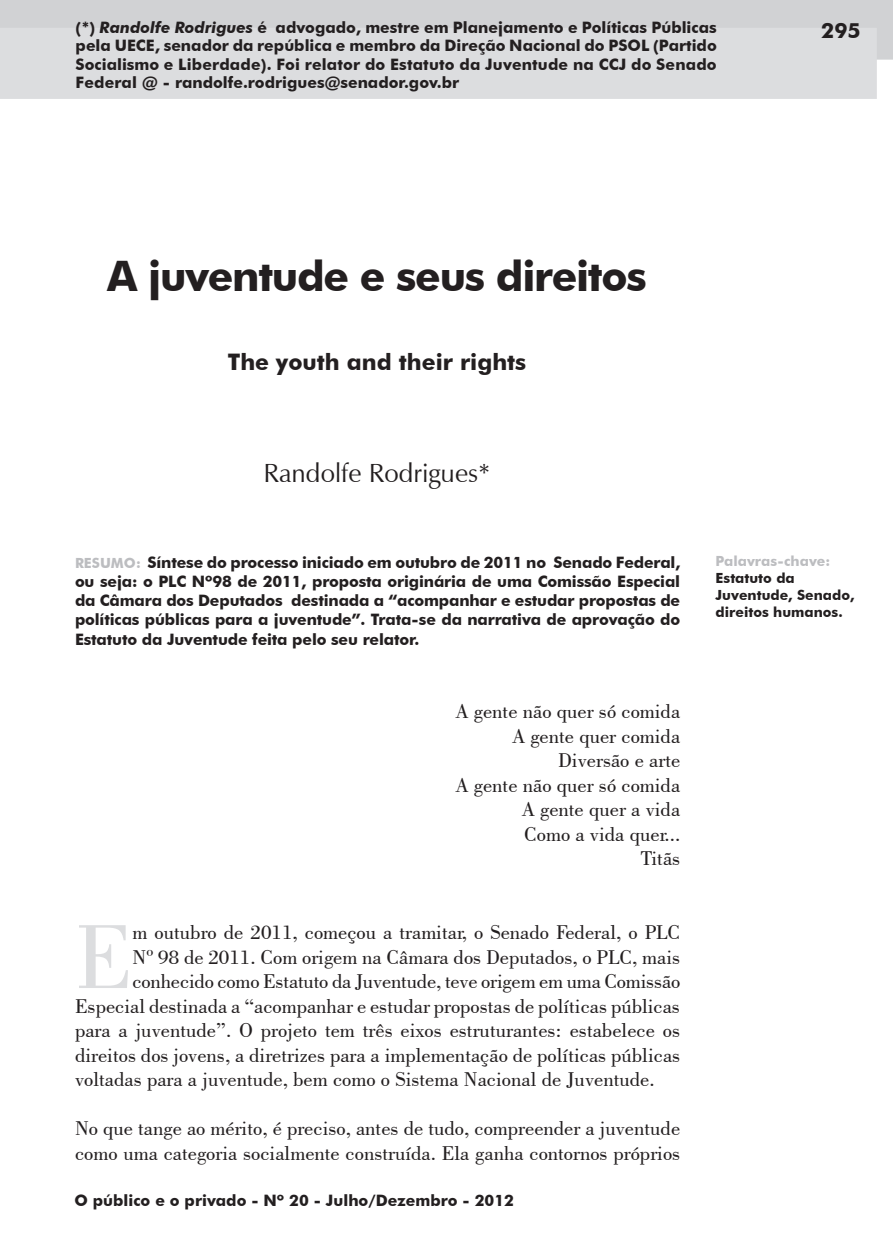
<style>
.page{position:relative;width:893px;height:1244px;background:#fff}
.page>*{position:absolute;margin:0;border:0;box-sizing:border-box;transform-origin:0 0}
.footnote_text{font:95.55px "Bodoni BT";color:#dcdddf}
.Body_Text_2{font:700 42px "Futura BT";letter-spacing:-.03em;color:#231f20}
.heading_1{font:26.25px "Zapf Humanist 601 BT";color:#231f20}
.heading_1-2{font:700 22.75px "Futura BT";color:#231f20}
.footnote_text-2{font:21px/24.5px "Bodoni BT";color:#231f20}
.t1{font:700 21px "Futura BT";color:#231f20}
.Body_Text_2-2{font:700 15.75px/19.2px "Futura BT";color:#231f20;text-align:justify}
.heading_1-3{font:700 15.75px "Futura BT";color:#231f20}
.Body_Text_2-3{font:700 14px/16.8px "Futura BT";color:#231f20}
.s1{font-style:italic}
.s2{font-size:14px;color:#bcbdc0}
.s3{color:#bcbdc0}
</style>
<div class="page">
<div style="left:0;top:0;width:893px;height:60px;background:#d1d2d4"></div>
<div style="left:1px;top:29px;width:875px;height:69px;background:#dcdddf"></div>
<div style="left:0;top:28px;width:877px;height:71px;border:2px solid #dcdddf"></div>
<p class="Body_Text_2-2" style="left:76px;top:17px;width:643px">(*) <span class="s1">Randolfe Rodrigues</span> é advogado, mestre em Planejamento e Políticas Públicas</p>
<p class="t1" style="left:821px;top:18px;width:41px">295</p>
<p class="Body_Text_2-2" style="left:76px;top:36px;width:643px;line-height:18.6px">pela UECE, senador da república e membro da Direção Nacional do PSOL (Partido Socialismo e Liberdade). Foi relator do Estatuto da Juventude na CCJ do Senado Federal @ - randolfe.rodrigues@senador.gov.br</p>
<p class="Body_Text_2" style="left:107px;top:250px;width:541px">A juventude e seus direitos</p>
<p class="heading_1-2" style="left:228px;top:348px;width:300px">The youth and their rights</p>
<p class="heading_1" style="left:263px;top:457px;width:229px">Randolfe Rodrigues*</p>
<p class="Body_Text_2-2" style="left:75px;top:552px;width:607px"><span class="s2">RESUMO:</span> Síntese do processo iniciado em outubro de 2011 no Senado Federal, ou seja: o PLC Nº98 de 2011, proposta originária de uma Comissão Especial da Câmara dos Deputados destinada a “acompanhar e estudar propostas de políticas públicas para a juventude”. Trata-se da narrativa de aprovação do Estatuto da Juventude feita pelo seu relator.</p>
<p class="footnote_text-2" style="left:456px;top:698px;width:226px">A gente não quer só comida</p>
<p class="footnote_text-2" style="left:512px;top:723px;width:170px">A gente quer comida</p>
<p class="footnote_text-2" style="left:558px;top:747px;width:124px">Diversão e arte</p>
<p class="footnote_text-2" style="left:456px;top:772px;width:226px">A gente não quer só comida</p>
<p class="footnote_text-2" style="left:522px;top:796px;width:160px">A gente quer a vida</p>
<p class="footnote_text-2" style="left:524px;top:821px;width:158px">Como a vida quer...</p>
<p class="footnote_text-2" style="left:641px;top:845px;width:41px">Titãs</p>
<p class="footnote_text" style="left:75px;top:898px;width:59px">E</p>
<p class="footnote_text-2" style="left:133px;top:919px;width:549px">m outubro de 2011, começou a tramitar, o Senado Federal, o PLC</p>
<p class="footnote_text-2" style="left:133px;top:944px;width:549px">Nº 98 de 2011. Com origem na Câmara dos Deputados, o PLC, mais</p>
<p class="footnote_text-2" style="left:133px;top:968px;width:549px">conhecido como Estatuto da Juventude, teve origem em uma Comissão</p>
<p class="footnote_text-2" style="left:75px;top:993px;width:606px">Especial destinada a “acompanhar e estudar propostas de políticas públicas</p>
<p class="footnote_text-2" style="left:75px;top:1017px;width:607px">para a juventude”. O projeto tem três eixos estruturantes: estabelece os</p>
<p class="footnote_text-2" style="left:75px;top:1042px;width:607px">direitos dos jovens, a diretrizes para a implementação de políticas públicas</p>
<p class="footnote_text-2" style="left:75px;top:1066px;width:581px">voltadas para a juventude, bem como o Sistema Nacional de Juventude.</p>
<p class="footnote_text-2" style="left:75px;top:1115px;width:607px">No que tange ao mérito, é preciso, antes de tudo, compreender a juventude como uma categoria socialmente construída. Ela ganha contornos próprios</p>
<p class="heading_1-3" style="left:74px;top:1191px;width:441px">O público e o privado - Nº 20 - Julho/Dezembro - 2012</p>
<p class="Body_Text_2-3" style="left:716px;top:553px;width:140px"><span class="s3">Palavras-chave:<br></span>Estatuto da<br>Juventude, Senado, direitos humanos.</p>
</div>
